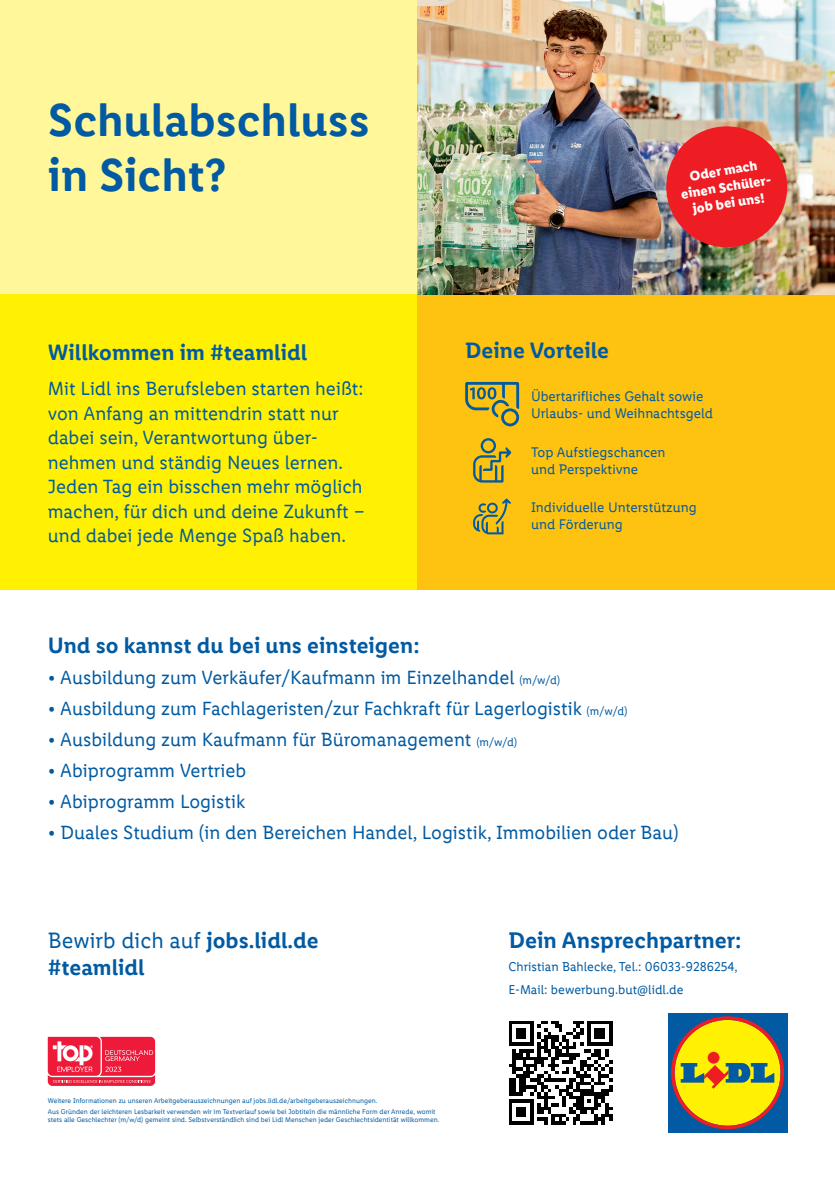
<style>
.page{position:relative;width:835px;height:1180px;background:#fff}
.page>*{position:absolute;margin:0;border:0;box-sizing:border-box;transform-origin:0 0}
.t1{font:600 46.55px/55.9px "Lidl Font Pro";color:#015aa2}
.t2{font:600 22.75px "Lidl Font Pro";color:#015aa2}
.t3{font:600 22.4px/26.9px "Lidl Font Pro";color:#015aa2}
.t4{font:19.25px/24.5px "Lidl Font Pro";color:#015aa2}
.t5{font:14px/16.8px "Lidl Font Pro";color:#015aa2}
.t6{font:700 13.65px/16.4px "Lidl Font Pro";color:#fff;text-align:center}
.t7{font:12.95px/23px "Lidl Font Pro";color:#015aa2}
.t8{font:7px/10.4px "Lidl Font Pro";color:#015aa2}
.s1{font-size:11.55px}
.s2{font-weight:400}
</style>
<div class="page">
<div style="left:0;top:0;width:417px;height:295px;background:#fff79a"></div>
<div style="left:0;top:295px;width:417px;height:295px;background:#fff101"></div>
<div style="left:417px;top:295px;width:417px;height:295px;background:#fec210"></div>
<div style="left:667px;top:1013px;width:120px;height:119px;background:#015aa2"></div>
<svg style="left:671px;top:1016px;width:112px;height:113px"></svg>
<svg style="left:48px;top:1037px;width:107px;height:49px;background:#f0435d"></svg>
<img style="left:417px;top:0;width:417px;height:295px">
<svg style="left:509px;top:1021px;width:103px;height:103px"></svg>
<div style="left:666px;top:126px;width:121px;height:121px;background:#ee1d23;border-radius:50%"></div>
<svg style="left:473px;top:498px;width:38px;height:36px"></svg>
<svg style="left:473px;top:438px;width:38px;height:44px"></svg>
<svg style="left:465px;top:382px;width:54px;height:44px"></svg>
<h1 class="t1" style="left:48px;top:92px;width:323px">Schulabschluss in Sicht?</h1>
<p class="t3" style="left:48px;top:339px;width:261px">Willkommen im #teamlidl</p>
<p class="t4" style="left:48px;top:377px;width:318px">Mit Lidl ins Berufsleben starten heißt: von Anfang an mittendrin statt nur dabei sein, Verantwortung über&shy;nehmen und ständig Neues lernen.<br>Jeden Tag ein bisschen mehr möglich machen, für dich und deine Zukunft – und dabei jede Menge Spaß haben.</p>
<p class="t3" style="left:465px;top:337px;width:145px">Deine Vorteile</p>
<p class="t6" style="left:677px;top:170px;width:94px;rotate:-9deg">Oder mach einen Schüler&shy;job bei uns!</p>
<p class="t5" style="left:531px;top:388px;width:183px">Übertarifliches Gehalt sowie<br>Urlaubs- und Weihnachtsgeld</p>
<p class="t5" style="left:531px;top:444px;width:136px">Top Aufstiegschancen und Perspektivne</p>
<p class="t5" style="left:531px;top:499px;width:167px">Individuelle Unterstützung und Förderung</p>
<p class="t3" style="left:48px;top:632px;width:373px">Und so kannst du bei uns einsteigen:</p>
<p class="t4" style="left:48px;top:665px;width:514px">• Ausbildung zum Verkäufer/Kaufmann im Einzelhandel <span class="s1">(m/w/d)</span></p>
<p class="t4" style="left:48px;top:696px;width:581px">• Ausbildung zum Fachlageristen/zur Fachkraft für Lagerlogistik <span class="s1">(m/w/d)</span></p>
<p class="t4" style="left:48px;top:727px;width:471px">• Ausbildung zum Kaufmann für Büromanagement <span class="s1">(m/w/d)</span></p>
<p class="t4" style="left:48px;top:758px;width:200px">• Abiprogramm Vertrieb</p>
<p class="t4" style="left:48px;top:790px;width:199px">• Abiprogramm Logistik</p>
<p class="t4" style="left:48px;top:821px;width:632px">• Duales Studium (in den Bereichen Handel, Logistik, Immobilien oder Bau)</p>
<p class="t3" style="left:48px;top:927px;width:272px"><span class="s2">Bewirb dich auf</span> jobs.lidl.de #teamlidl</p>
<p class="t8" style="left:48px;top:1095px;width:389px">Weitere Informationen zu unseren Arbeitgeberauszeichnungen auf jobs.lidl.de/arbeitgeberauszeichnungen.<br>Aus Gründen der leichteren Lesbarkeit verwenden wir im Textverlauf sowie bei Jobtiteln die männliche Form der Anrede, womit</p>
<p class="t8" style="left:48px;top:1114px;width:393px">stets alle Geschlechter (m/w/d) gemeint sind. Selbstverständlich sind bei Lidl Menschen jeder Geschlechtsidentität willkommen.</p>
<p class="t2" style="left:508px;top:928px;width:235px">Dein Ansprechpartner:</p>
<p class="t7" style="left:508px;top:955px;width:231px">Christian Bahlecke, Tel.: 06033-9286254,<br>E-Mail: bewerbung.but@lidl.de</p>
</div>
